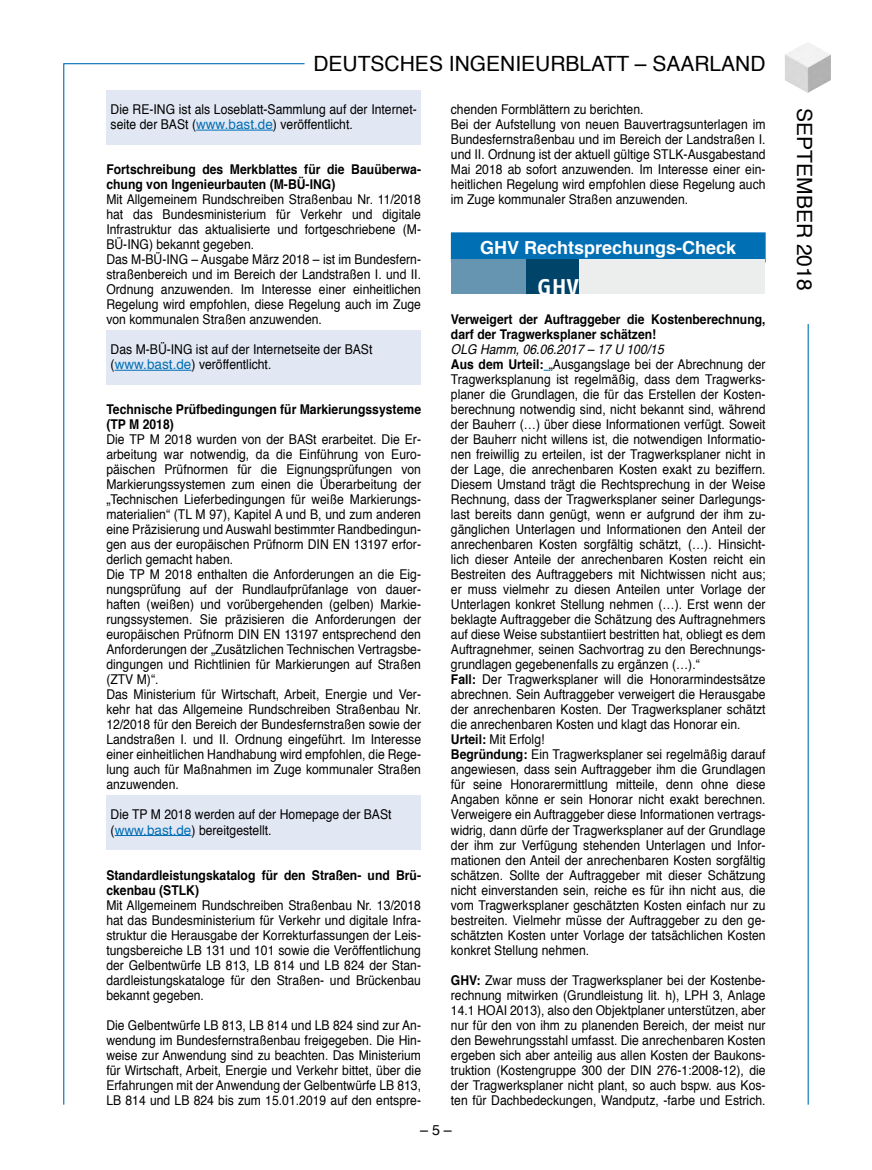
<style>
.page{position:relative;width:872px;height:1170px;background:#fff}
.page>*{position:absolute;margin:0;border:0;box-sizing:border-box;transform-origin:0 0}
.t1{font:22.65px "Fago No Bold Caps";color:#fff}
.t2{font:21px "Helvetica";color:#000}
.t3{font:700 18px "Helvetica";color:#fff}
.t4{font:14.25px "Helvetica";color:#000}
.t5{font:13.5px/15px "Helvetica";color:#000;scale:.9 1}
.t6{font:700 13.5px/15px "Helvetica";color:#000;scale:.9 1}
.s1{font-style:italic}
.s2{font-weight:700}
.s3{color:#006fb4}
</style>
<div class="page">
<img style="left:785px;top:43px;width:46px;height:50px">
<hr style="left:807px;top:216px;width:1px;height:888px;background:#006fb4">
<svg style="left:63px;top:63px;width:243px;height:1042px"></svg>
<div style="left:789px;top:108px;width:32px;height:216px;background:#fff"></div>
<div style="left:106px;top:90px;width:315px;height:54px;background:#e2e7f4"></div>
<hr style="left:196px;top:130px;width:77px;height:1px;background:#006fb4">
<div style="left:106px;top:330px;width:315px;height:54px;background:#e2e7f4"></div>
<hr style="left:115px;top:370px;width:76px;height:1px;background:#006fb4">
<div style="left:106px;top:795px;width:315px;height:54px;background:#e2e7f4"></div>
<hr style="left:115px;top:835px;width:76px;height:1px;background:#006fb4">
<div style="left:451px;top:232px;width:314px;height:30px;background:#006fb4"></div>
<div style="left:578px;top:260px;width:187px;height:34px;background:#eceded"></div>
<div style="left:451px;top:260px;width:127px;height:34px;background:#6595b1"></div>
<div style="left:526px;top:260px;width:52px;height:34px;background:#004469"></div>
<h2 class="t2" style="left:313px;top:47px;width:454px">DEUTSCHES INGENIEURBLATT – SAARLAND</h2>
<p class="t5" style="left:111px;top:102px;width:342px">Die RE-ING ist als Loseblatt-Sammlung auf der Internet-</p>
<h2 class="t2" style="left:820px;top:108px;width:184px;rotate:90deg">SEPTEMBER 2018</h2>
<p class="t5" style="left:451px;top:102px;width:351px">chenden Formblättern zu berichten.<br>Bei der Aufstellung von neuen Bauvertragsunterlagen im Bundesfernstraßenbau und im Bereich der Landstraßen I. und II. Ordnung ist der aktuell gültige STLK-Ausgabestand Mai 2018 ab sofort anzuwenden. Im Interesse einer ein&shy;heitlichen Regelung wird empfohlen diese Regelung auch im Zuge kommunaler Straßen anzuwenden.</p>
<h3 class="t3" style="left:480px;top:233px;width:258px">GHV Rechtsprechungs-Check</h3>
<h1 class="t1" style="left:537px;top:274px;width:43px">GHV</h1>
<p class="t6" style="left:451px;top:312px;width:351px">Verweigert der Auftraggeber die Kostenberechnung, darf der Tragwerksplaner schätzen!</p>
<p class="t5" style="left:451px;top:342px;width:351px"><span class="s1">OLG Hamm, 06.06.2017 – 17 U 100/15<br></span><span class="s2">Aus dem Urteil:</span> „Ausgangslage bei der Abrechnung der Tragwerksplanung ist regelmäßig, dass dem Tragwerks&shy;planer die Grundlagen, die für das Erstellen der Kosten&shy;berechnung notwendig sind, nicht bekannt sind, während der Bauherr (…) über diese Informationen verfügt. Soweit der Bauherr nicht willens ist, die notwendigen Informatio&shy;nen freiwillig zu erteilen, ist der Tragwerksplaner nicht in der Lage, die anrechenbaren Kosten exakt zu beziffern.<br>Diesem Umstand trägt die Rechtsprechung in der Weise Rechnung, dass der Tragwerksplaner seiner Darlegungs&shy;last bereits dann genügt, wenn er aufgrund der ihm zu&shy;gänglichen Unterlagen und Informationen den Anteil der anrechenbaren Kosten sorgfältig schätzt, (…). Hinsicht&shy;lich dieser Anteile der anrechenbaren Kosten reicht ein Bestreiten des Auftraggebers mit Nichtwissen nicht aus; er muss vielmehr zu diesen Anteilen unter Vorlage der Unterlagen konkret Stellung nehmen (…). Erst wenn der beklagte Auftraggeber die Schätzung des Auftragnehmers auf diese Weise substantiiert bestritten hat, obliegt es dem Auftragnehmer, seinen Sachvortrag zu den Berechnungs&shy;grundlagen gegebenenfalls zu ergänzen (…).“<br><span class="s2">Fall:</span> Der Tragwerksplaner will die Honorarmindestsätze abrechnen. Sein Auftraggeber verweigert die Herausgabe der anrechenbaren Kosten. Der Tragwerksplaner schätzt die anrechenbaren Kosten und klagt das Honorar ein.<br><span class="s2">Urteil:</span> Mit Erfolg!<br><span class="s2">Begründung:</span> Ein Tragwerksplaner sei regelmäßig darauf angewiesen, dass sein Auftraggeber ihm die Grundlagen für seine Honorarermittlung mitteile, denn ohne diese Angaben könne er sein Honorar nicht exakt berechnen.<br>Verweigere ein Auftraggeber diese Informationen vertrags&shy;widrig, dann dürfe der Tragwerksplaner auf der Grundlage der ihm zur Verfügung stehenden Unterlagen und Infor&shy;mationen den Anteil der anrechenbaren Kosten sorgfältig schätzen. Sollte der Auftraggeber mit dieser Schätzung nicht einverstanden sein, reiche es für ihn nicht aus, die vom Tragwerksplaner geschätzten Kosten einfach nur zu bestreiten. Vielmehr müsse der Auftraggeber zu den ge&shy;schätzten Kosten unter Vorlage der tatsächlichen Kosten konkret Stellung nehmen.</p>
<p class="t5" style="left:451px;top:972px;width:351px;text-align:justify"><span class="s2">GHV:</span> Zwar muss der Tragwerksplaner bei der Kostenbe&shy;rechnung mitwirken (Grundleistung lit. h), LPH 3, Anlage 14.1 HOAI 2013), also den Objektplaner unterstützen, aber nur für den von ihm zu planenden Bereich, der meist nur den Bewehrungsstahl umfasst. Die anrechenbaren Kosten ergeben sich aber anteilig aus allen Kosten der Baukons&shy;truktion (Kostengruppe 300 der DIN 276-1:2008-12), die der Tragwerksplaner nicht plant, so auch bspw. aus Kos&shy;ten für Dachbedeckungen, Wandputz, -farbe und Estrich.</p>
<p class="t5" style="left:111px;top:117px;width:271px">seite der BASt (<span class="s3">www.bast.de</span>) veröffentlicht.</p>
<p class="t6" style="left:106px;top:162px;width:351px">Fortschreibung des Merkblattes für die Bauüberwa&shy;chung von Ingenieurbauten (M-BÜ-ING)</p>
<p class="t5" style="left:106px;top:192px;width:351px">Mit Allgemeinem Rundschreiben Straßenbau Nr. 11/2018 hat das Bundesministerium für Verkehr und digitale Infrastruktur das aktualisierte und fortgeschriebene (M-BÜ-ING) bekannt gegeben.<br>Das M-BÜ-ING – Ausgabe März 2018 – ist im Bundesfern&shy;straßenbereich und im Bereich der Landstraßen I. und II.<br>Ordnung anzuwenden. Im Interesse einer einheitlichen Regelung wird empfohlen, diese Regelung auch im Zuge von kommunalen Straßen anzuwenden.</p>
<p class="t5" style="left:111px;top:342px;width:292px">Das M-BÜ-ING ist auf der Internetseite der BASt (<span class="s3">www.bast.de</span>) veröffentlicht.</p>
<p class="t6" style="left:106px;top:402px;width:351px">Technische Prüfbedingungen für Markierungssysteme (TP M 2018)</p>
<p class="t5" style="left:106px;top:432px;width:351px">Die TP M 2018 wurden von der BASt erarbeitet. Die Er&shy;arbeitung war notwendig, da die Einführung von Euro&shy;päischen Prüfnormen für die Eignungsprüfungen von Markierungssystemen zum einen die Überarbeitung der „Technischen Lieferbedingungen für weiße Markierungs&shy;materialien“ (TL M 97), Kapitel A und B, und zum anderen eine Präzisierung und Auswahl bestimmter Randbedingun&shy;gen aus der europäischen Prüfnorm DIN EN 13197 erfor&shy;derlich gemacht haben.<br>Die TP M 2018 enthalten die Anforderungen an die Eig&shy;nungsprüfung auf der Rundlaufprüfanlage von dauer&shy;haften (weißen) und vorübergehenden (gelben) Markie&shy;rungssystemen. Sie präzisieren die Anforderungen der europäischen Prüfnorm DIN EN 13197 entsprechend den Anforderungen der „Zusätzlichen Technischen Vertragsbe&shy;dingungen und Richtlinien für Markierungen auf Straßen (ZTV M)“.<br>Das Ministerium für Wirtschaft, Arbeit, Energie und Ver&shy;kehr hat das Allgemeine Rundschreiben Straßenbau Nr.<br>12/2018 für den Bereich der Bundesfernstraßen sowie der Landstraßen I. und II. Ordnung eingeführt. Im Interesse einer einheitlichen Handhabung wird empfohlen, die Rege&shy;lung auch für Maßnahmen im Zuge kommunaler Straßen anzuwenden.</p>
<p class="t5" style="left:111px;top:807px;width:314px">Die TP M 2018 werden auf der Homepage der BASt (<span class="s3">www.bast.de</span>) bereitgestellt.</p>
<p class="t6" style="left:106px;top:867px;width:351px">Standardleistungskatalog für den Straßen- und Brü&shy;ckenbau (STLK)</p>
<p class="t5" style="left:106px;top:897px;width:351px;text-align:justify">Mit Allgemeinem Rundschreiben Straßenbau Nr. 13/2018 hat das Bundesministerium für Verkehr und digitale Infra&shy;struktur die Herausgabe der Korrekturfassungen der Leis&shy;tungsbereiche LB 131 und 101 sowie die Veröffentlichung der Gelbentwürfe LB 813, LB 814 und LB 824 der Stan&shy;dardleistungskataloge für den Straßen- und Brückenbau bekannt gegeben.</p>
<p class="t5" style="left:106px;top:1017px;width:351px;text-align:justify">Die Gelbentwürfe LB 813, LB 814 und LB 824 sind zur An&shy;wendung im Bundesfernstraßenbau freigegeben. Die Hin&shy;weise zur Anwendung sind zu beachten. Das Ministerium für Wirtschaft, Arbeit, Energie und Verkehr bittet, über die Erfahrungen mit der Anwendung der Gelbentwürfe LB 813, LB 814 und LB 824 bis zum 15.01.2019 auf den entspre-</p>
<p class="t4" style="left:420px;top:1118px;width:33px">– 5 –</p>
</div>
